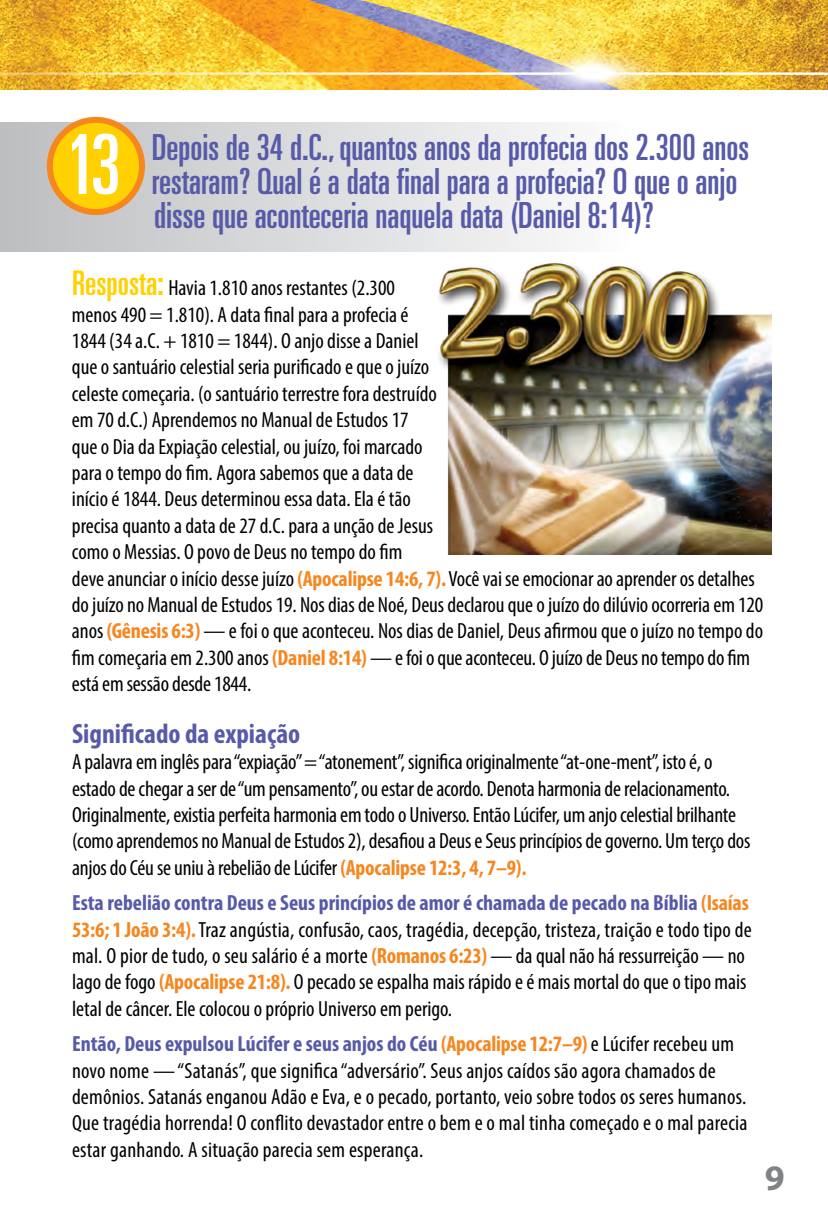
<style>
.page{position:relative;width:828px;height:1224px;background:#fff}
.page>*{position:absolute;margin:0;border:0;box-sizing:border-box;transform-origin:0 0}
.t1{font:ultra-condensed 83px "Univers";color:#fff}
.t2{font:ultra-condensed 36px/34px "Univers";color:#575aa8}
.t3{font:700 36px "Myriad Pro";color:#808285}
.t4{font:700 condensed 28px "Myriad Pro";color:#575aa8}
.t5{font:condensed 22px/26.4px "Myriad Pro";color:#000}
.s1{font-family:"Univers";font-stretch:ultra-condensed;font-size:34px;color:#ffd100}
.s2{font-weight:700;color:#f6871f}
.s3{font-weight:700;color:#575aa8}
</style>
<div class="page">
<div style="left:0;top:123px;width:628px;height:129px;background:linear-gradient(to right,#bdbcbb,#fbfcfe)"></div>
<img style="left:421px;top:233px;width:350px;height:321px">
<div style="left:50px;top:120px;width:92px;height:92px;background:#ffd100;border-radius:50%"></div>
<div style="left:47px;top:117px;width:98px;height:98px;border:6px solid #f6871f;border-radius:50%"></div>
<img style="left:0;top:0;width:828px;height:90px">
<h1 class="t1" style="left:65px;top:117px;width:57px">13</h1>
<h2 class="t2" style="left:152px;top:130px;width:599px">Depois de 34 d.C., quantos anos da profecia dos 2.300 anos restaram? Qual é a data final para a profecia? O que o anjo disse que aconteceria naquela data (Daniel 8:14)?</h2>
<p class="t5" style="left:72px;top:274px;width:693px"><span class="s1">Resposta:</span> Havia 1.810 anos restantes (2.300<br>menos 490 = 1.810). A data final para a profecia é<br>1844 (34 a.C. + 1810 = 1844). O anjo disse a Daniel<br>que o santuário celestial seria purificado e que o juízo<br>celeste começaria. (o santuário terrestre fora destruído<br>em 70 d.C.) Aprendemos no Manual de Estudos 17<br>que o Dia da Expiação celestial, ou juízo, foi marcado<br>para o tempo do fim. Agora sabemos que a data de<br>início é 1844. Deus determinou essa data. Ela é tão<br>precisa quanto a data de 27 d.C. para a unção de Jesus<br>como o Messias. O povo de Deus no tempo do fim<br>deve anunciar o início desse juízo <span class="s2">(Apocalipse 14:6, 7).</span> Você vai se emocionar ao aprender os detalhes do juízo no Manual de Estudos 19. Nos dias de Noé, Deus declarou que o juízo do dilúvio ocorreria em 120 anos <span class="s2">(Gênesis 6:3)</span> — e foi o que aconteceu. Nos dias de Daniel, Deus afirmou que o juízo no tempo do fim começaria em 2.300 anos <span class="s2">(Daniel 8:14)</span> — e foi o que aconteceu. O juízo de Deus no tempo do fim está em sessão desde 1844.</p>
<p class="t4" style="left:72px;top:716px;width:230px">Significado da expiação</p>
<p class="t5" style="left:72px;top:748px;width:680px">A palavra em inglês para “expiação” = “atonement”, significa originalmente “at-one-ment”, isto é, o estado de chegar a ser de “um pensamento”, ou estar de acordo. Denota harmonia de relacionamento.<br>Originalmente, existia perfeita harmonia em todo o Universo. Então Lúcifer, um anjo celestial brilhante (como aprendemos no Manual de Estudos 2), desafiou a Deus e Seus princípios de governo. Um terço dos anjos do Céu se uniu à rebelião de Lúcifer <span class="s2">(Apocalipse 12:3, 4, 7–9).</span></p>
<p class="t5" style="left:72px;top:889px;width:681px"><span class="s3">Esta rebelião contra Deus e Seus princípios de amor é chamada de pecado na Bíblia</span> <span class="s2">(Isaías 53:6; 1 João 3:4).</span> Traz angústia, confusão, caos, tragédia, decepção, tristeza, traição e todo tipo de mal. O pior de tudo, o seu salário é a morte <span class="s2">(Romanos 6:23)</span> — da qual não há ressurreição — no lago de fogo <span class="s2">(Apocalipse 21:8).</span> O pecado se espalha mais rápido e é mais mortal do que o tipo mais letal de câncer. Ele colocou o próprio Universo em perigo.</p>
<p class="t5" style="left:72px;top:1030px;width:677px"><span class="s3">Então, Deus expulsou Lúcifer e seus anjos do Céu</span> <span class="s2">(Apocalipse 12:7–9)</span> e Lúcifer recebeu um novo nome — “Satanás”, que significa “adversário”. Seus anjos caídos são agora chamados de demônios. Satanás enganou Adão e Eva, e o pecado, portanto, veio sobre todos os seres humanos.<br>Que tragédia horrenda! O conflito devastador entre o bem e o mal tinha começado e o mal parecia estar ganhando. A situação parecia sem esperança.</p>
<h2 class="t3" style="left:765px;top:1155px;width:21px">9</h2>
</div>
